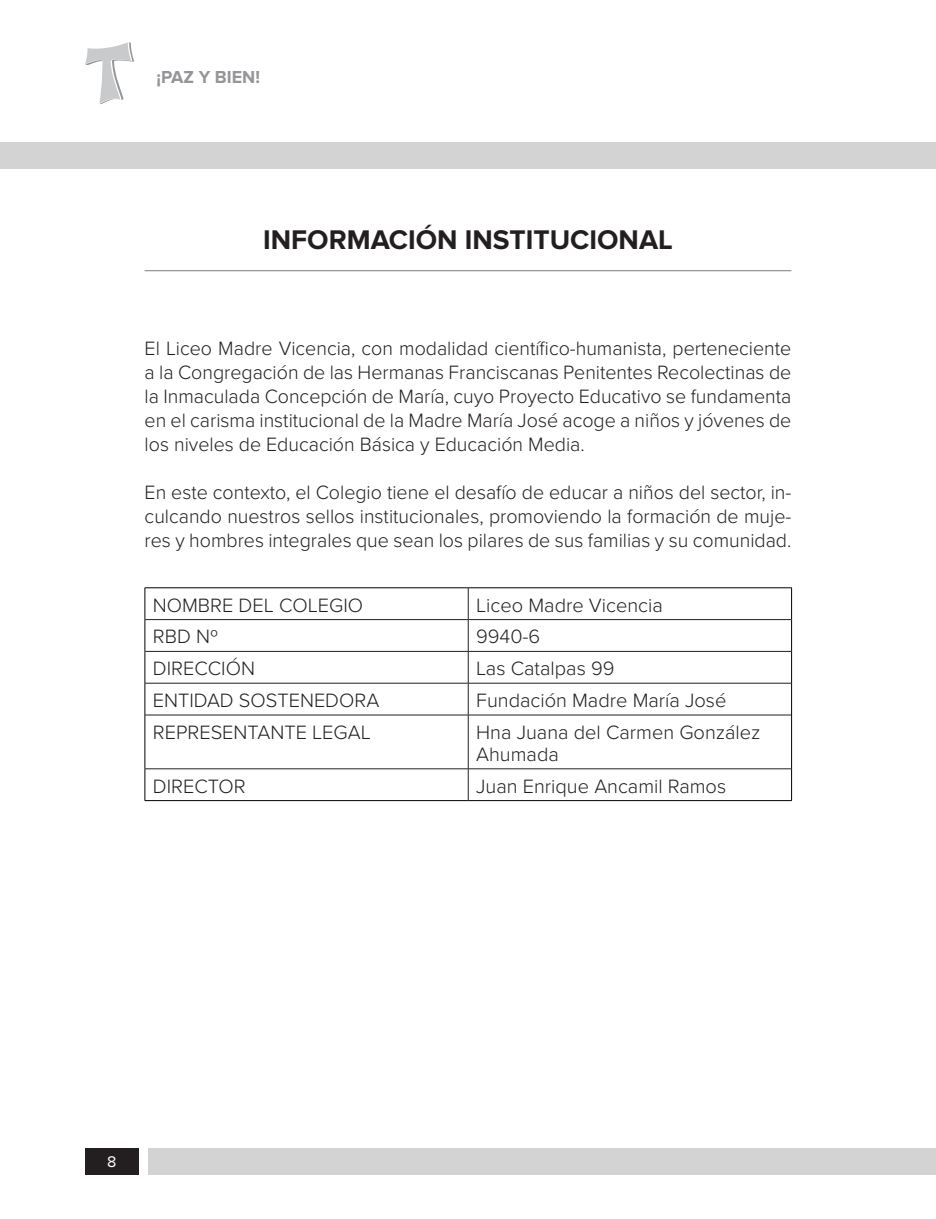
<style>
.page{position:relative;width:936px;height:1219px;background:#fff}
.page>*{position:absolute;margin:0;border:0;box-sizing:border-box;transform-origin:0 0}
.t1{font:700 28px "Proxima Nova";color:#231f20}
.t2{font:300 20px/24px "Proxima Nova";color:#231f20;text-align:justify}
.t3{font:700 18px "Proxima Nova";color:#939598}
.t4{font:16px "Proxima Nova";color:#fff}
</style>
<div class="page">
<div style="left:85px;top:1148px;width:54px;height:27px;background:#231f20"></div>
<div style="left:148px;top:1148px;width:787px;height:27px;background:#d3d3d3"></div>
<svg style="left:935px;top:1148px;width:1px;height:27px"></svg>
<div style="left:0;top:142px;width:935px;height:26px;background:#d3d3d3"></div>
<svg style="left:85px;top:42px;width:49px;height:62px"></svg>
<hr style="left:145px;top:270px;width:646px;height:1px;background:#231f20">
<hr style="left:145px;top:587px;width:323px;height:1px;background:#000">
<hr style="left:144px;top:588px;width:1px;height:32px;background:#000">
<hr style="left:468px;top:587px;width:323px;height:1px;background:#000">
<hr style="left:791px;top:588px;width:1px;height:32px;background:#000">
<hr style="left:144px;top:620px;width:1px;height:31px;background:#000">
<hr style="left:791px;top:620px;width:1px;height:31px;background:#000">
<hr style="left:144px;top:651px;width:1px;height:32px;background:#000">
<hr style="left:791px;top:651px;width:1px;height:32px;background:#000">
<hr style="left:144px;top:683px;width:1px;height:32px;background:#000">
<hr style="left:791px;top:683px;width:1px;height:32px;background:#000">
<hr style="left:144px;top:715px;width:1px;height:54px;background:#000">
<hr style="left:791px;top:715px;width:1px;height:54px;background:#000">
<hr style="left:144px;top:769px;width:1px;height:31px;background:#000">
<hr style="left:791px;top:769px;width:1px;height:31px;background:#000">
<hr style="left:145px;top:800px;width:323px;height:1px;background:#000">
<hr style="left:468px;top:800px;width:323px;height:1px;background:#000">
<hr style="left:468px;top:588px;width:1px;height:31px;background:#231f20">
<hr style="left:145px;top:619px;width:323px;height:1px;background:#231f20">
<hr style="left:468px;top:619px;width:323px;height:1px;background:#231f20">
<hr style="left:468px;top:620px;width:1px;height:31px;background:#231f20">
<hr style="left:145px;top:651px;width:323px;height:1px;background:#231f20">
<hr style="left:468px;top:651px;width:323px;height:1px;background:#231f20">
<hr style="left:468px;top:652px;width:1px;height:31px;background:#231f20">
<hr style="left:145px;top:683px;width:323px;height:1px;background:#231f20">
<hr style="left:468px;top:683px;width:323px;height:1px;background:#231f20">
<hr style="left:468px;top:683px;width:1px;height:32px;background:#231f20">
<hr style="left:145px;top:715px;width:323px;height:1px;background:#231f20">
<hr style="left:468px;top:715px;width:323px;height:1px;background:#231f20">
<hr style="left:468px;top:715px;width:1px;height:53px;background:#231f20">
<hr style="left:145px;top:768px;width:323px;height:1px;background:#231f20">
<hr style="left:468px;top:768px;width:323px;height:1px;background:#231f20">
<hr style="left:468px;top:769px;width:1px;height:31px;background:#231f20">
<p class="t3" style="left:156px;top:66px;width:105px">¡PAZ Y BIEN!</p>
<h1 class="t1" style="left:263px;top:223px;width:411px">INFORMACIÓN INSTITUCIONAL</h1>
<p class="t2" style="left:145px;top:335px;width:648px">El Liceo Madre Vicencia, con modalidad científico-humanista, perteneciente a la Congregación de las Hermanas Franciscanas Penitentes Recolectinas de la Inmaculada Concepción de María, cuyo Proyecto Educativo se fundamenta en el carisma institucional de la Madre María José acoge a niños y jóvenes de los niveles de Educación Básica y Educación Media.</p>
<p class="t2" style="left:145px;top:479px;width:648px">En este contexto, el Colegio tiene el desafío de educar a niños del sector, in&shy;culcando nuestros sellos institucionales, promoviendo la formación de muje&shy;res y hombres integrales que sean los pilares de sus familias y su comunidad.</p>
<p class="t2" style="left:153px;top:592px;width:212px">NOMBRE DEL COLEGIO</p>
<p class="t2" style="left:476px;top:592px;width:188px">Liceo Madre Vicencia</p>
<p class="t2" style="left:153px;top:624px;width:67px">RBD Nº</p>
<p class="t2" style="left:476px;top:624px;width:66px">9940-6</p>
<p class="t2" style="left:153px;top:655px;width:104px">DIRECCIÓN</p>
<p class="t2" style="left:476px;top:655px;width:140px">Las Catalpas 99</p>
<p class="t2" style="left:153px;top:687px;width:228px">ENTIDAD SOSTENEDORA</p>
<p class="t2" style="left:476px;top:687px;width:252px">Fundación Madre María José</p>
<p class="t2" style="left:153px;top:719px;width:219px">REPRESENTANTE LEGAL</p>
<p class="t2" style="left:476px;top:720px;width:286px;line-height:22px">Hna Juana del Carmen González<br>Ahumada</p>
<p class="t2" style="left:153px;top:773px;width:94px">DIRECTOR</p>
<p class="t2" style="left:476px;top:773px;width:251px">Juan Enrique Ancamil Ramos</p>
<p class="t4" style="left:107px;top:1150px;width:11px">8</p>
</div>
